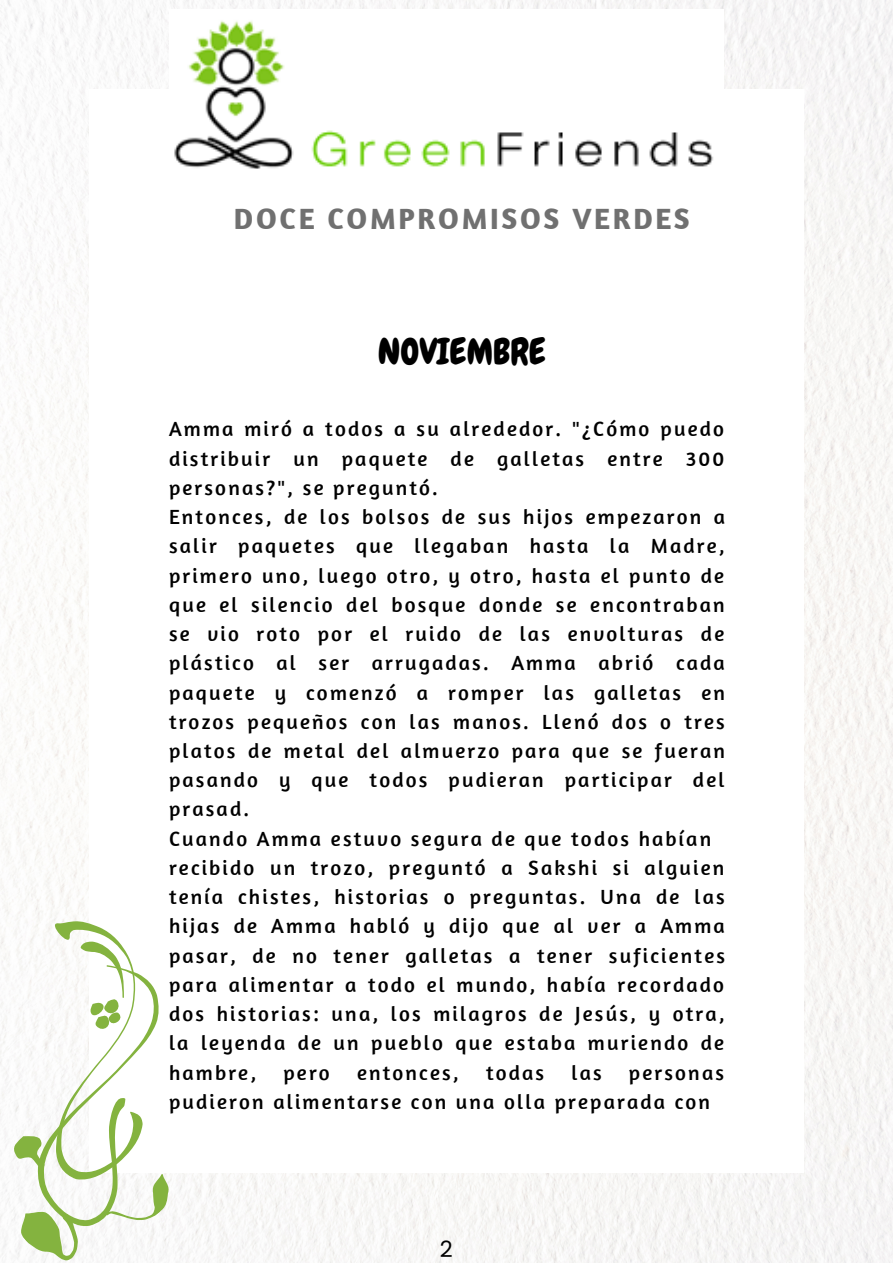
<style>
.page{position:relative;width:893px;height:1264px;background:#fff}
.page>*{position:absolute;margin:0;border:0;box-sizing:border-box;transform-origin:0 0}
.t1{font:36px "Chewy";color:#000}
.t2{font:700 30px "Amaranth";letter-spacing:.09em;color:#707070}
.t3{font:22.5px "Poppins";color:#000}
.t4{font:21px/29.2px "Amaranth";letter-spacing:.105em;color:#000;text-align:justify}
</style>
<div class="page">
<img style="left:0;top:0;width:892px;height:1262px">
<div style="left:89px;top:89px;width:714px;height:1083px;background:#fff"></div>
<img style="left:169px;top:10px;width:554px;height:158px">
<svg style="left:0;top:893px;width:108px;height:57px"></svg>
<svg style="left:0;top:950px;width:248px;height:290px"></svg>
<svg style="left:12px;top:1192px;width:79px;height:70px"></svg>
<svg style="left:104px;top:1167px;width:76px;height:73px"></svg>
<svg style="left:8px;top:1128px;width:48px;height:49px"></svg>
<svg style="left:79px;top:932px;width:61px;height:101px"></svg>
<p class="t2" style="left:234px;top:200px;width:457px">DOCE COMPROMISOS VERDES</p>
<p class="t1" style="left:378px;top:329px;width:169px">NOVIEMBRE</p>
<p class="t4" style="left:169px;top:414px;width:557px">Amma miró a todos a su alrededor. "¿Cómo puedo distribuir un paquete de galletas entre 300 personas?", se preguntó.</p>
<p class="t4" style="left:169px;top:501px;width:557px">Entonces, de los bolsos de sus hijos empezaron a salir paquetes que llegaban hasta la Madre, primero uno, luego otro, y otro, hasta el punto de que el silencio del bosque donde se encontraban se vio roto por el ruido de las envolturas de plástico al ser arrugadas. Amma abrió cada paquete y comenzó a romper las galletas en trozos pequeños con las manos. Llenó dos o tres platos de metal del almuerzo para que se fueran pasando y que todos pudieran participar del prasad.</p>
<p class="t4" style="left:169px;top:823px;width:543px">Cuando Amma estuvo segura de que todos habían</p>
<p class="t4" style="left:169px;top:852px;width:557px">recibido un trozo, preguntó a Sakshi si alguien tenía chistes, historias o preguntas. Una de las hijas de Amma habló y dijo que al ver a Amma pasar, de no tener galletas a tener suficientes para alimentar a todo el mundo, había recordado dos historias: una, los milagros de Jesús, y otra, la leyenda de un pueblo que estaba muriendo de hambre,</p>
<p class="t4" style="left:283px;top:1057px;width:48px">pero</p>
<p class="t4" style="left:357px;top:1057px;width:103px">entonces,</p>
<p class="t4" style="left:486px;top:1057px;width:60px">todas</p>
<p class="t4" style="left:571px;top:1057px;width:32px">las</p>
<p class="t4" style="left:169px;top:1057px;width:556px;text-indent:460px">personas pudieron alimentarse con una olla preparada con</p>
<p class="t3" style="left:440px;top:1233px;width:14px">2</p>
</div>
